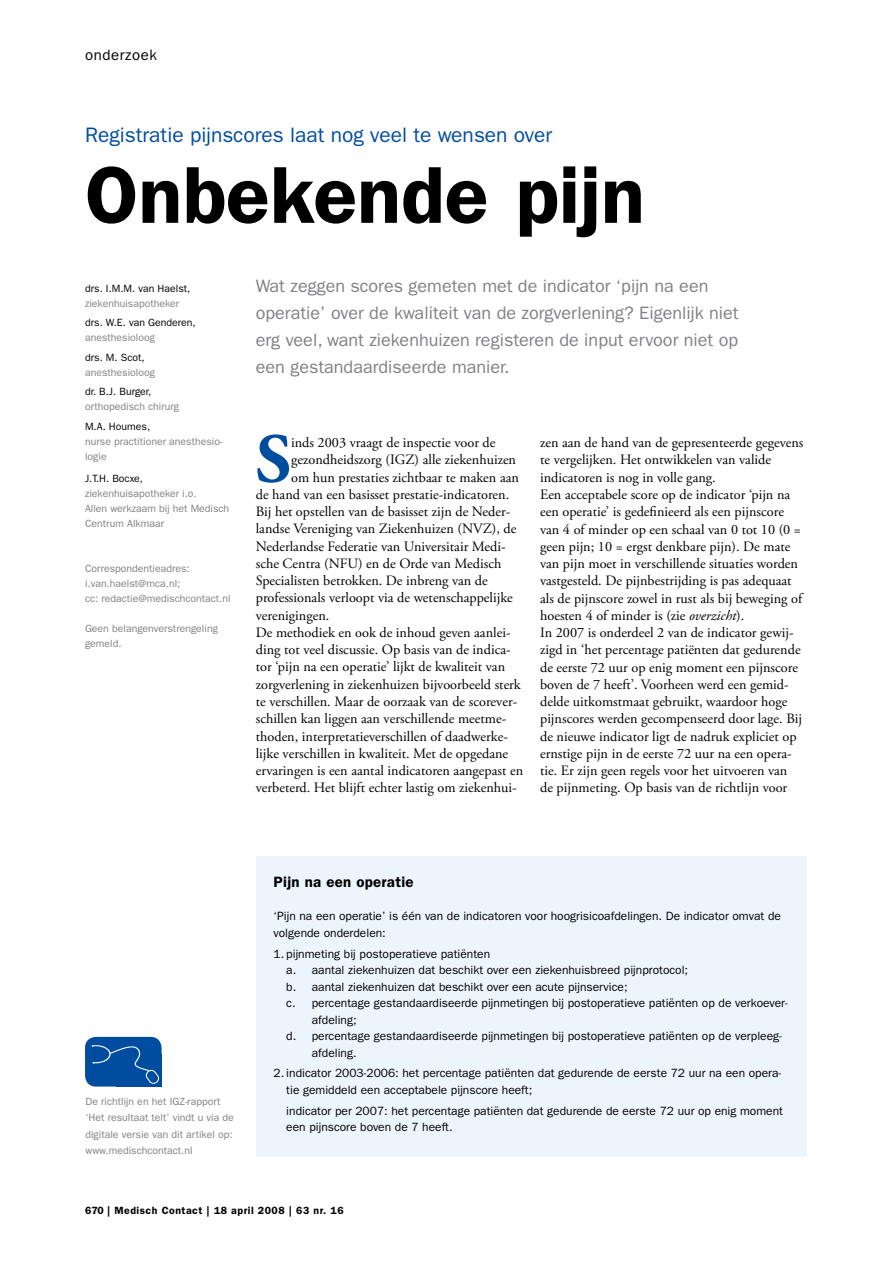
<style>
.page{position:relative;width:893px;height:1263px;background:#fff}
.page>*{position:absolute;margin:0;border:0;box-sizing:border-box;transform-origin:0 0}
.t1{font:600 81px "ITC Franklin Gothic Std";color:#000}
.t2{font:700 69.75px "Adobe Garamond Pro";color:#004d9f}
.t3{font:21px "ITC Franklin Gothic Std";color:#004d9f}
.t4{font:18px/27px "ITC Franklin Gothic Std";color:#818084}
.t5{font:600 15px "ITC Franklin Gothic Std";letter-spacing:.02em;color:#000}
.t6{font:15px "ITC Franklin Gothic Std";letter-spacing:.04em;color:#000}
.t7{font:14.25px/17.2px "Adobe Garamond Pro";color:#000}
.t8{font:12px/16.5px "ITC Franklin Gothic Std";color:#000}
.t9{font:10.5px/15px "ITC Franklin Gothic Std";color:#818084}
.t10{font:10.5px "ITC Franklin Gothic Std";color:#000}
.t11{font:600 10.5px "ITC Franklin Gothic Std";letter-spacing:.05em;color:#000}
.s1{font-style:italic}
</style>
<div class="page">
<div style="left:257px;top:856px;width:550px;height:301px;background:#edf5fc"></div>
<div style="left:116px;top:1054px;width:46px;height:32px;background:#004d9f"></div>
<div style="left:85px;top:1037px;width:77px;height:49px;background:#004d9f;border-radius:11px"></div>
<svg style="left:91px;top:1045px;width:68px;height:39px"></svg>
<p class="t6" style="left:85px;top:46px;width:73px">onderzoek</p>
<h3 class="t3" style="left:85px;top:123px;width:469px">Registratie pijnscores laat nog veel te wensen over</h3>
<h1 class="t1" style="left:85px;top:147px;width:561px">Onbekende pijn</h1>
<p class="t10" style="left:85px;top:282px;width:107px">drs. I.M.M. van Haelst,</p>
<p class="t9" style="left:85px;top:296px;width:96px">ziekenhuisapotheker</p>
<p class="t10" style="left:85px;top:317px;width:112px">drs. W.E. van Genderen,</p>
<p class="t9" style="left:85px;top:330px;width:71px">anesthesioloog</p>
<p class="t10" style="left:85px;top:351px;width:61px">drs. M. Scot,</p>
<p class="t9" style="left:85px;top:365px;width:71px">anesthesioloog</p>
<p class="t10" style="left:85px;top:386px;width:68px">dr. B.J. Burger,</p>
<p class="t9" style="left:85px;top:399px;width:96px">orthopedisch chirurg</p>
<p class="t10" style="left:85px;top:420px;width:67px">M.A. Houmes,</p>
<p class="t9" style="left:85px;top:434px;width:139px">nurse practitioner anesthesio&shy;logie</p>
<p class="t10" style="left:85px;top:472px;width:60px">J.T.H. Bocxe,</p>
<p class="t9" style="left:85px;top:486px;width:146px">ziekenhuisapotheker i.o.<br>Allen werkzaam bij het Medisch<br>Centrum Alkmaar</p>
<p class="t9" style="left:85px;top:561px;width:147px">Correspondentieadres: i.van.haelst@mca.nl;<br>cc: redactie@medischcontact.nl</p>
<p class="t9" style="left:85px;top:621px;width:134px">Geen belangenverstrengeling gemeld.</p>
<p class="t4" style="left:256px;top:272px;width:484px">Wat zeggen scores gemeten met de indicator ‘pijn na een operatie’ over de kwaliteit van de zorgverlening? Eigenlijk niet erg veel, want ziekenhuizen registeren de input ervoor niet op een gestandaardiseerde manier.</p>
<h2 class="t2" style="left:256px;top:419px;width:37px">S</h2>
<p class="t7" style="left:291px;top:434px;width:206px">inds 2003 vraagt de inspectie voor de</p>
<p class="t7" style="left:291px;top:452px;width:227px">gezondheidszorg (IGZ) alle ziekenhuizen</p>
<p class="t7" style="left:291px;top:469px;width:229px">om hun prestaties zichtbaar te maken aan</p>
<p class="t7" style="left:256px;top:486px;width:255px">de hand van een basisset prestatie-indicatoren.</p>
<p class="t7" style="left:256px;top:503px;width:256px">Bij het opstellen van de basisset zijn de Neder-</p>
<p class="t7" style="left:256px;top:521px;width:262px">landse Vereniging van Ziekenhuizen (NVZ), de</p>
<p class="t7" style="left:256px;top:538px;width:251px">Nederlandse Federatie van Universitair Medi-</p>
<p class="t7" style="left:256px;top:555px;width:247px">sche Centra (NFU) en de Orde van Medisch</p>
<p class="t7" style="left:256px;top:572px;width:234px">Specialisten betrokken. De inbreng van de</p>
<p class="t7" style="left:256px;top:590px;width:259px">professionals verloopt via de wetenschappelijke</p>
<p class="t7" style="left:256px;top:607px;width:75px">verenigingen.</p>
<p class="t7" style="left:256px;top:624px;width:256px">De methodiek en ook de inhoud geven aanlei-</p>
<p class="t7" style="left:256px;top:641px;width:256px">ding tot veel discussie. Op basis van de indica-</p>
<p class="t7" style="left:256px;top:659px;width:251px">tor ‘pijn na een operatie’ lijkt de kwaliteit van</p>
<p class="t7" style="left:256px;top:676px;width:267px">zorgverlening in ziekenhuizen bijvoorbeeld sterk</p>
<p class="t7" style="left:256px;top:693px;width:263px">te verschillen. Maar de oorzaak van de scorever-</p>
<p class="t7" style="left:256px;top:711px;width:252px">schillen kan liggen aan verschillende meetme-</p>
<p class="t7" style="left:256px;top:728px;width:254px">thoden, interpretatieverschillen of daadwerke-</p>
<p class="t7" style="left:256px;top:745px;width:254px">lijke verschillen in kwaliteit. Met de opgedane</p>
<p class="t7" style="left:256px;top:762px;width:269px">ervaringen is een aantal indicatoren aangepast en</p>
<p class="t7" style="left:256px;top:780px;width:262px">verbeterd. Het blijft echter lastig om ziekenhui-</p>
<p class="t7" style="left:540px;top:435px;width:265px">zen aan de hand van de gepresenteerde gegevens te vergelijken. Het ontwikkelen van valide indicatoren is nog in volle gang.<br>Een acceptabele score op de indicator ‘pijn na een operatie’ is gedefinieerd als een pijnscore van 4 of minder op een schaal van 0 tot 10 (0 = geen pijn; 10 = ergst denkbare pijn). De mate van pijn moet in verschillende situaties worden vastgesteld. De pijnbestrijding is pas adequaat als de pijnscore zowel in rust als bij beweging of hoesten 4 of minder is (zie <span class="s1">overzicht</span>).<br>In 2007 is onderdeel 2 van de indicator gewij&shy;zigd in ‘het percentage patiënten dat gedurende de eerste 72 uur op enig moment een pijnscore boven de 7 heeft’. Voorheen werd een gemid&shy;delde uitkomstmaat gebruikt, waardoor hoge pijnscores werden gecompenseerd door lage. Bij de nieuwe indicator ligt de nadruk expliciet op ernstige pijn in de eerste 72 uur na een opera&shy;tie. Er zijn geen regels voor het uitvoeren van de pijnmeting. Op basis van de richtlijn voor</p>
<p class="t9" style="left:85px;top:1093px;width:150px;line-height:16.5px">De richtlijn en het IGZ-rapport ‘Het resultaat telt’ vindt u via de digitale versie van dit artikel op: www.medischcontact.nl</p>
<p class="t5" style="left:274px;top:873px;width:142px">Pijn na een operatie</p>
<p class="t8" style="left:274px;top:908px;width:509px">‘Pijn na een operatie’ is één van de indicatoren voor hoogrisicoafdelingen. De indicator omvat de volgende onderdelen:</p>
<p class="t8" style="left:274px;top:945px;width:218px">1. pijnmeting bij postoperatieve patiënten</p>
<p class="t8" style="left:286px;top:962px;width:403px">a. aantal ziekenhuizen dat beschikt over een ziekenhuisbreed pijnprotocol;</p>
<p class="t8" style="left:286px;top:978px;width:343px">b. aantal ziekenhuizen dat beschikt over een acute pijnservice;</p>
<p class="t8" style="left:286px;top:995px;width:503px">c. percentage gestandaardiseerde pijnmetingen bij postoperatieve patiënten op de verkoever-</p>
<p class="t8" style="left:312px;top:1011px;width:46px">afdeling;</p>
<p class="t8" style="left:286px;top:1028px;width:497px">d. percentage gestandaardiseerde pijnmetingen bij postoperatieve patiënten op de verpleeg-</p>
<p class="t8" style="left:312px;top:1044px;width:47px">afdeling.</p>
<p class="t8" style="left:286px;top:1065px;width:496px;text-indent:-13px">2. indicator 2003-2006: het percentage patiënten dat gedurende de eerste 72 uur na een opera&shy;tie gemiddeld een acceptabele pijnscore heeft;</p>
<p class="t8" style="left:286px;top:1102px;width:498px">indicator per 2007: het percentage patiënten dat gedurende de eerste 72 uur op enig moment een pijnscore boven de 7 heeft.</p>
<p class="t11" style="left:85px;top:1204px;width:260px">670 | Medisch Contact | 18 april 2008 | 63 nr. 16</p>
</div>
